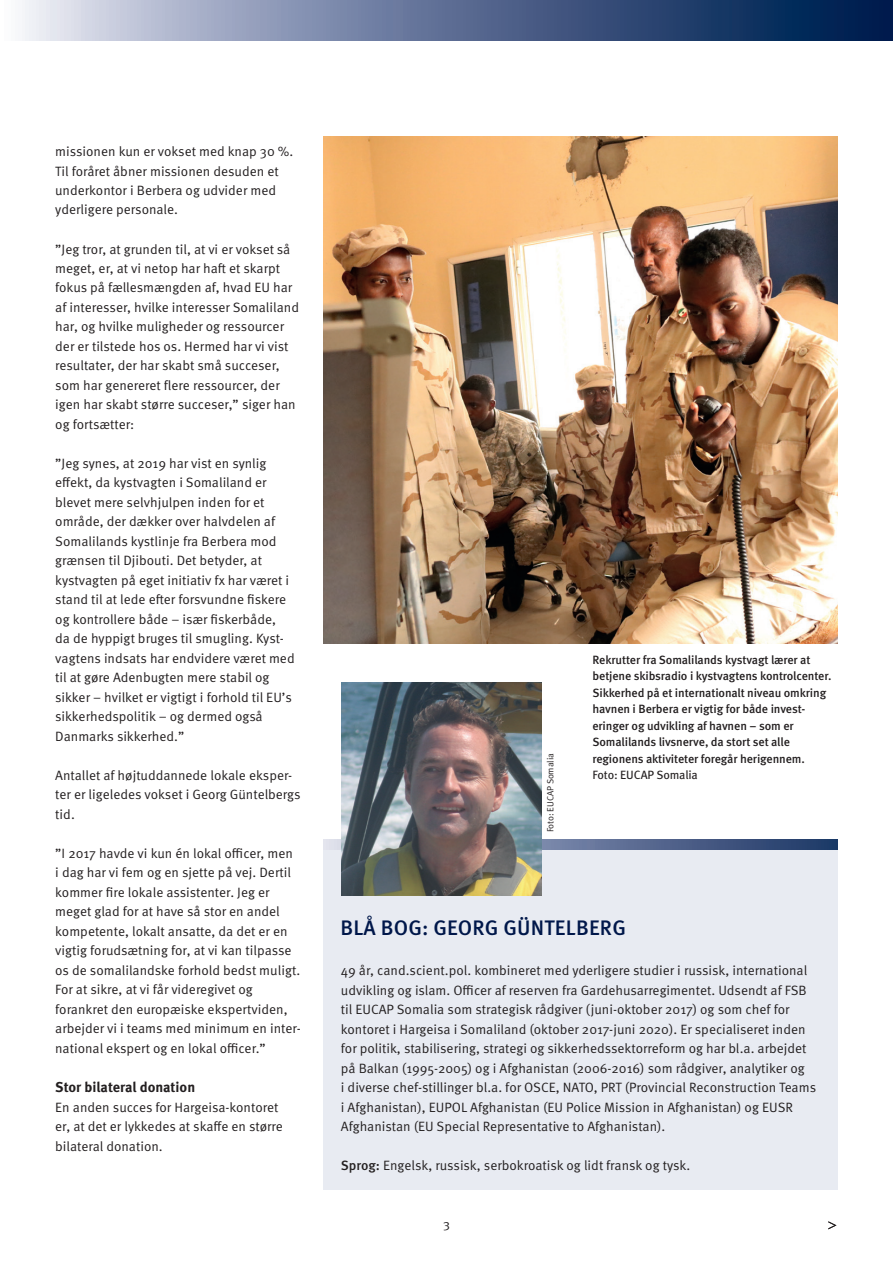
<style>
.page{position:relative;width:893px;height:1263px;background:#fff}
.page>*{position:absolute;margin:0;border:0;box-sizing:border-box;transform-origin:0 0}
.t1{font:500 21px "Meta OT";letter-spacing:.01em;color:#00174a}
.t2{font:700 14.25px "Meta OT";color:#231f20}
.t3{font:13.5px/19.5px "Meta OT Norm";color:#231f20}
.t4{font:500 12px/16.5px "Meta OT";letter-spacing:-.01em;color:#231f20}
.t5{font:12px "Meta OT";letter-spacing:-.01em;color:#231f20}
.t6{font:12px "Meta OT Norm";color:#231f20;scale:1.1 1}
.t7{font:9px "Meta OT Norm";letter-spacing:-.01em;color:#231f20}
.s1{font-family:"Meta OT";font-weight:500}
</style>
<div class="page">
<svg style="left:22px;top:0;width:871px;height:40px;background:#617497"></svg>
<svg style="left:828px;top:1221px;width:8px;height:8px"></svg>
<div style="left:324px;top:846px;width:514px;height:344px;background:#e8ebf2"></div>
<svg style="left:324px;top:839px;width:514px;height:11px;background:#53658c"></svg>
<img style="left:342px;top:682px;width:200px;height:214px">
<img style="left:324px;top:136px;width:514px;height:507px">
<p class="t3" style="left:55px;top:142px;width:240px">missionen kun er vokset med knap 30 %.<br>Til foråret åbner missionen desuden et underkontor i Berbera og udvider med yderligere personale.</p>
<p class="t3" style="left:55px;top:239px;width:245px">”Jeg tror, at grunden til, at vi er vokset så meget, er, at vi netop har haft et skarpt fokus på fællesmængden af, hvad EU har af interesser, hvilke interesser Somaliland har, og hvilke muligheder og ressourcer der er tilstede hos os. Hermed har vi vist resultater, der har skabt små succeser, som har genereret flere ressourcer, der igen har skabt større succeser,” siger han og fortsætter:</p>
<p class="t3" style="left:55px;top:454px;width:241px">”Jeg synes, at 2019 har vist en synlig effekt, da kystvagten i Somaliland er blevet mere selvhjulpen inden for et område, der dækker over halvdelen af Somalilands kystlinje fra Berbera mod grænsen til Djibouti. Det betyder, at kystvagten på eget initiativ fx har været i stand til at lede efter forsvundne fiskere og kontrollere både – især fiskerbåde,<br>da de hyppigt bruges til smugling. Kyst&shy;vagtens indsats har endvidere været med til at gøre Adenbugten mere stabil og sikker – hvilket er vigtigt i forhold til EU’s sikkerhedspolitik – og dermed også Danmarks sikkerhed.”</p>
<p class="t3" style="left:55px;top:766px;width:247px">Antallet af højtuddannede lokale eksper&shy;ter er ligeledes vokset i Georg Güntelbergs tid.</p>
<p class="t3" style="left:55px;top:844px;width:247px">”I 2017 havde vi kun én lokal officer, men<br>i dag har vi fem og en sjette på vej. Dertil kommer fire lokale assistenter. Jeg er meget glad for at have så stor en andel kompetente, lokalt ansatte, da det er en vigtig forudsætning for, at vi kan tilpasse os de somalilandske forhold bedst muligt.<br>For at sikre, at vi får videregivet og forankret den europæiske ekspertviden, arbejder vi i teams med minimum en inter&shy;national ekspert og en lokal officer.”</p>
<p class="t2" style="left:55px;top:1078px;width:142px">Stor bilateral donation</p>
<p class="t3" style="left:55px;top:1097px;width:229px">En anden succes for Hargeisa-kontoret er, at det er lykkedes at skaffe en større bilateral donation.</p>
<p class="t7" style="left:545px;top:832px;width:81px;rotate:-90deg">Foto: EUCAP Somalia</p>
<p class="t4" style="left:592px;top:652px;width:241px">Rekrutter fra Somalilands kystvagt lærer at betjene skibsradio i kystvagtens kontrolcenter.<br>Sikkerhed på et internationalt niveau omkring havnen i Berbera er vigtig for både invest&shy;eringer og udvikling af havnen – som er Somalilands livsnerve, da stort set alle regionens aktiviteter foregår herigennem.</p>
<p class="t5" style="left:592px;top:768px;width:107px">Foto: EUCAP Somalia</p>
<h1 class="t1" style="left:340px;top:915px;width:287px">BLÅ BOG: GEORG GÜNTELBERG</h1>
<p class="t3" style="left:341px;top:961px;width:477px">49 år, cand.scient.pol. kombineret med yderligere studier i russisk, international udvikling og islam. Officer af reserven fra Gardehusarregimentet. Udsendt af FSB til EUCAP Somalia som strategisk rådgiver (juni-oktober 2017) og som chef for kontoret i Hargeisa i Somaliland (oktober 2017-juni 2020). Er specialiseret inden for politik, stabilisering, strategi og sikkerhedssektorreform og har bl.a. arbejdet på Balkan (1995-2005) og i Afghanistan (2006-2016) som rådgiver, analytiker og<br>i diverse chef-stillinger bl.a. for OSCE, NATO, PRT (Provincial Reconstruction Teams i Afghanistan), EUPOL Afghanistan (EU Police Mission in Afghanistan) og EUSR Afghanistan (EU Special Representative to Afghanistan).</p>
<p class="t3" style="left:341px;top:1156px;width:351px"><span class="s1">Sprog:</span> Engelsk, russisk, serbokroatisk og lidt fransk og tysk.</p>
<p class="t6" style="left:443px;top:1218px;width:8px">3</p>
</div>
